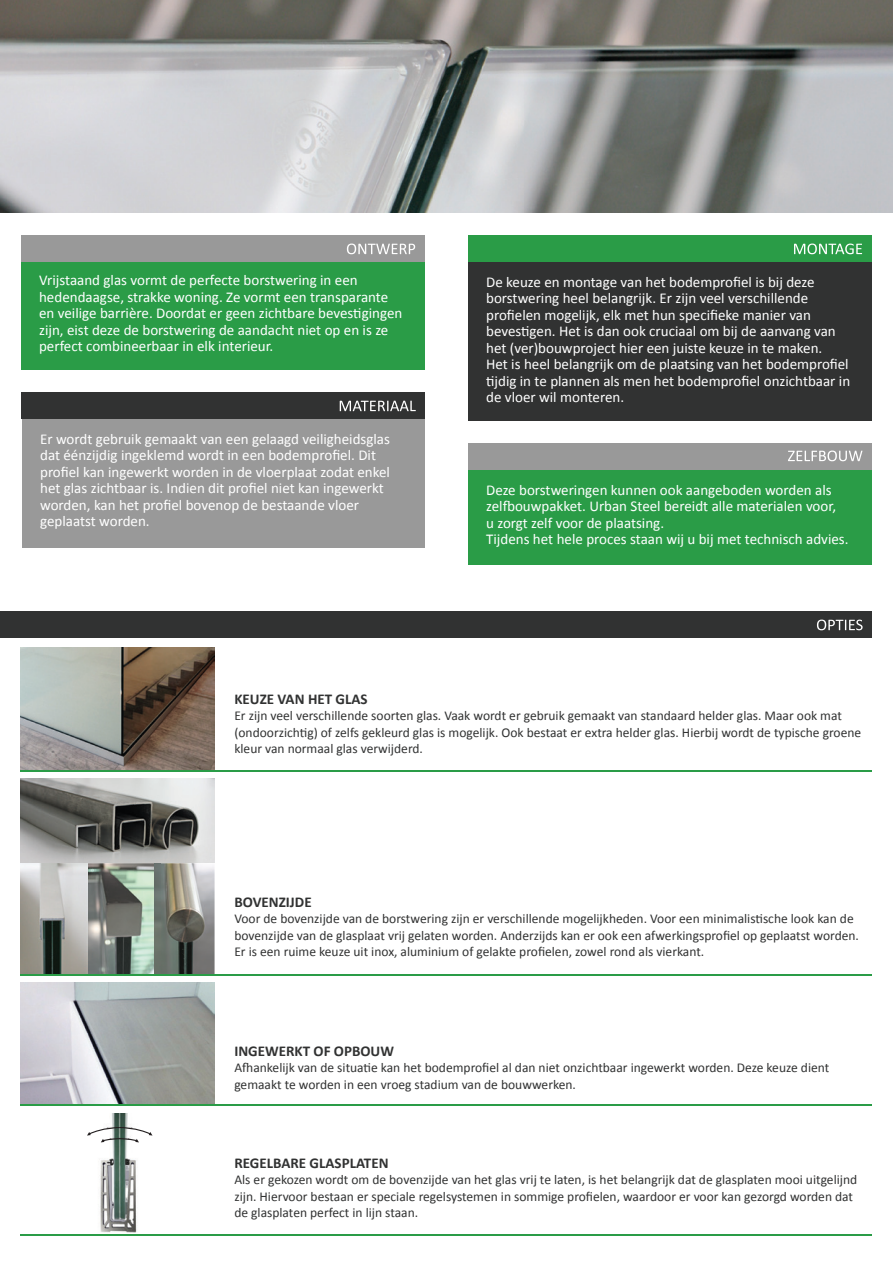
<style>
.page{position:relative;width:893px;height:1263px;background:#fff}
.page>*{position:absolute;margin:0;border:0;box-sizing:border-box;transform-origin:0 0}
.t1{font:15px/16.5px "Calibri";color:#fff}
.t2{font:700 15px "Calibri";color:#313232}
.t3{font:13.5px/16.5px "Calibri";color:#313232}
</style>
<div class="page">
<div style="left:0;top:611px;width:871px;height:27px;background:#313232"></div>
<svg style="left:817px;top:620px;width:46px;height:10px"></svg>
<div style="left:22px;top:392px;width:403px;height:156px;background:#999"></div>
<div style="left:22px;top:392px;width:403px;height:27px;background:#313232"></div>
<svg style="left:340px;top:401px;width:76px;height:10px"></svg>
<div style="left:21px;top:235px;width:404px;height:135px;background:#2a9c47"></div>
<div style="left:21px;top:235px;width:404px;height:27px;background:#999"></div>
<svg style="left:347px;top:244px;width:68px;height:10px"></svg>
<div style="left:468px;top:235px;width:404px;height:186px;background:#313232"></div>
<div style="left:468px;top:235px;width:404px;height:27px;background:#2a9c47"></div>
<svg style="left:794px;top:244px;width:68px;height:10px"></svg>
<img style="left:0;top:0;width:893px;height:213px">
<img style="left:21px;top:647px;width:194px;height:123px">
<hr style="left:21px;top:770px;width:851px;height:1px;background:#2a9c47">
<img style="left:21px;top:982px;width:194px;height:122px">
<hr style="left:21px;top:1104px;width:851px;height:2px;background:#2a9c47">
<img style="left:21px;top:778px;width:194px;height:196px">
<img style="left:155px;top:863px;width:5px;height:111px">
<img style="left:86px;top:863px;width:2px;height:111px">
<hr style="left:21px;top:974px;width:851px;height:1px;background:#2a9c47">
<div style="left:468px;top:443px;width:404px;height:122px;background:#2a9c47"></div>
<div style="left:468px;top:443px;width:404px;height:27px;background:#999"></div>
<svg style="left:788px;top:451px;width:74px;height:10px"></svg>
<img style="left:100px;top:1113px;width:39px;height:120px">
<hr style="left:21px;top:1234px;width:851px;height:1px;background:#2a9c47">
<svg style="left:87px;top:1127px;width:65px;height:15px"></svg>
<p class="t1" style="left:39px;top:272px;width:365px">Vrijstaand glas vormt de perfecte borstwering in een hedendaagse, strakke woning. Ze vormt een transparante en veilige barrière. Doordat er geen zichtbare bevestigingen zijn, eist deze de borstwering de aandacht niet op en is ze perfect combineerbaar in elk interieur.</p>
<p class="t1" style="left:486px;top:274px;width:366px">De keuze en montage van het bodemprofiel is bij deze borstwering heel belangrijk. Er zijn veel verschillende profielen mogelijk, elk met hun specifieke manier van bevestigen. Het is dan ook cruciaal om bij de aanvang van het (ver)bouwproject hier een juiste keuze in te maken.<br>Het is heel belangrijk om de plaatsing van het bodemprofiel tijdig in te plannen als men het bodemprofiel onzichtbaar in de vloer wil monteren.</p>
<p class="t1" style="left:40px;top:431px;width:351px">Er wordt gebruik gemaakt van een gelaagd veiligheidsglas dat éénzijdig ingeklemd wordt in een bodemprofiel. Dit profiel kan ingewerkt worden in de vloerplaat zodat enkel het glas zichtbaar is. Indien dit profiel niet kan ingewerkt worden, kan het profiel bovenop de bestaande vloer geplaatst worden.</p>
<p class="t1" style="left:486px;top:481px;width:364px">Deze borstweringen kunnen ook aangeboden worden als zelfbouwpakket. Urban Steel bereidt alle materialen voor,<br>u zorgt zelf voor de plaatsing.<br>Tijdens het hele proces staan wij u bij met technisch advies.</p>
<p class="t2" style="left:234px;top:689px;width:135px">KEUZE VAN HET GLAS</p>
<p class="t3" style="left:234px;top:707px;width:628px">Er zijn veel verschillende soorten glas. Vaak wordt er gebruik gemaakt van standaard helder glas. Maar ook mat (ondoorzichtig) of zelfs gekleurd glas is mogelijk. Ook bestaat er extra helder glas. Hierbij wordt de typische groene kleur van normaal glas verwijderd.</p>
<p class="t2" style="left:234px;top:892px;width:79px">BOVENZIJDE</p>
<p class="t3" style="left:234px;top:910px;width:626px">Voor de bovenzijde van de borstwering zijn er verschillende mogelijkheden. Voor een minimalistische look kan de bovenzijde van de glasplaat vrij gelaten worden. Anderzijds kan er ook een afwerkingsprofiel op geplaatst worden.<br>Er is een ruime keuze uit inox, aluminium of gelakte profielen, zowel rond als vierkant.</p>
<p class="t2" style="left:234px;top:1041px;width:161px">INGEWERKT OF OPBOUW</p>
<p class="t3" style="left:234px;top:1059px;width:596px">Afhankelijk van de situatie kan het bodemprofiel al dan niet onzichtbaar ingewerkt worden. Deze keuze dient gemaakt te worden in een vroeg stadium van de bouwwerken.</p>
<p class="t2" style="left:234px;top:1153px;width:156px">REGELBARE GLASPLATEN</p>
<p class="t3" style="left:234px;top:1172px;width:624px">Als er gekozen wordt om de bovenzijde van het glas vrij te laten, is het belangrijk dat de glasplaten mooi uitgelijnd zijn. Hiervoor bestaan er speciale regelsystemen in sommige profielen, waardoor er voor kan gezorgd worden dat de glasplaten perfect in lijn staan.</p>
</div>
